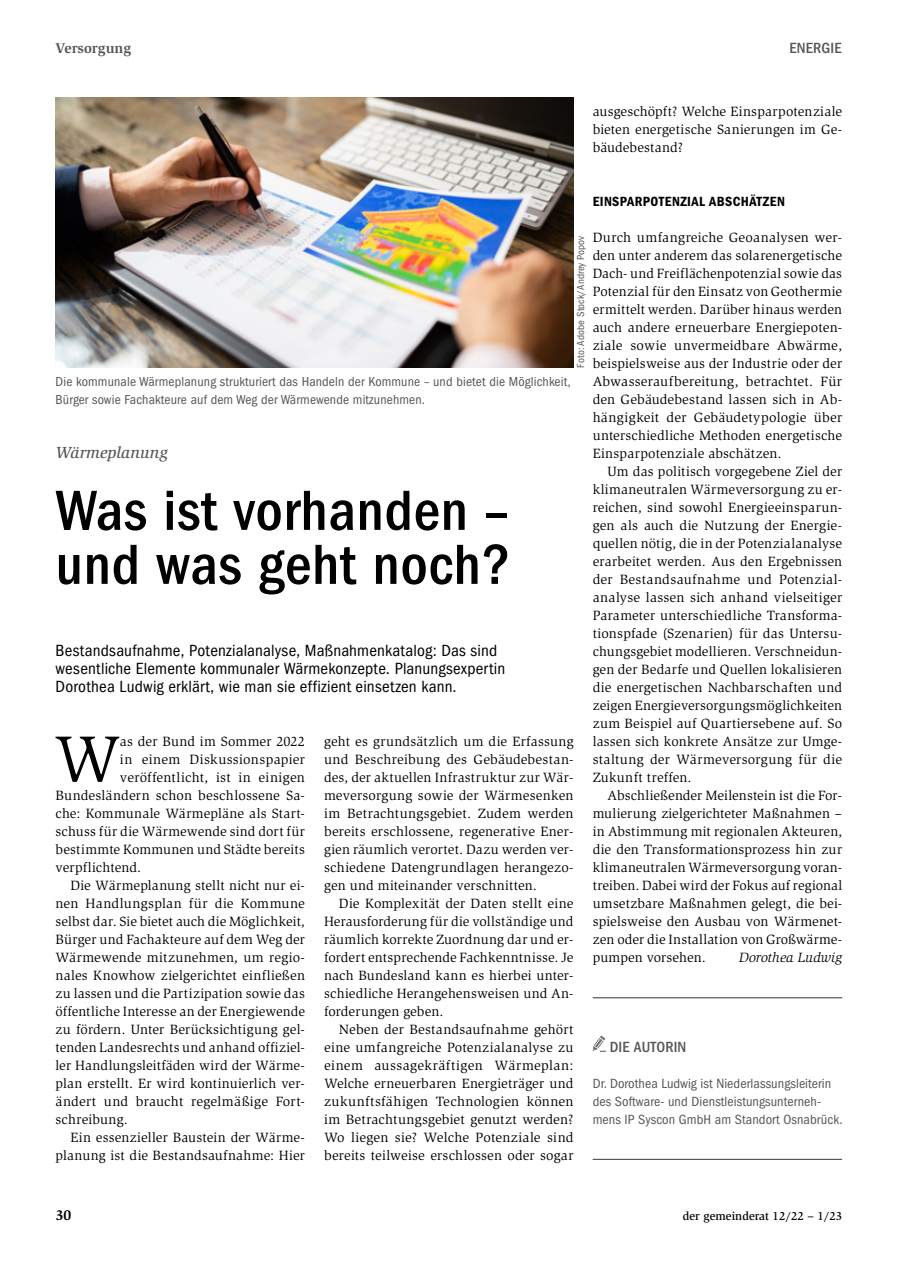
<style>
.page{position:relative;width:898px;height:1263px;background:#fff}
.page>*{position:absolute;margin:0;border:0;box-sizing:border-box;transform-origin:0 0}
.t1{font:67.5px "Slimbach Std";color:#000}
.t2{font:500 condensed 58.5px/54px "ITC Franklin Gothic Std";letter-spacing:.01em;color:#000}
.t3{font:condensed 16.8px/18px "ITC Franklin Gothic Std";letter-spacing:.01em;color:#000}
.t4{font:italic 500 16.5px "Slimbach Std";color:#555756}
.t5{font:500 condensed 15.3px "ITC Franklin Gothic Std";letter-spacing:.01em;color:#555756}
.t6{font:700 14.55px "Slimbach Std";color:#555756}
.t7{font:700 14.55px "Slimbach Std";color:#000}
.t8{font:13.8px/18px "Slimbach Std";letter-spacing:.015em;color:#000;text-align:justify}
.t9{font:condensed 13.8px/18px "ITC Franklin Gothic Std";letter-spacing:.005em;color:#555756}
.t10{font:13.8px "ITC Franklin Gothic Std Dm Cd";letter-spacing:.03em;color:#000}
.t11{font:italic 13.8px "Slimbach Std";color:#000}
.t12{font:condensed 13.5px/18px "ITC Franklin Gothic Std";letter-spacing:.01em;color:#555756}
.t13{font:500 12px "Slimbach Std";color:#000}
.t14{font:condensed 10.5px "ITC Franklin Gothic Std";letter-spacing:.01em;color:#555756}
</style>
<div class="page">
<img style="left:56px;top:98px;width:518px;height:270px">
<hr style="left:593px;top:997px;width:249px;height:1px;background:#555756">
<hr style="left:593px;top:1159px;width:249px;height:1px;background:#555756">
<svg style="left:593px;top:1035px;width:13px;height:17px"></svg>
<p class="t6" style="left:55px;top:39px;width:77px">Versorgung</p>
<p class="t5" style="left:790px;top:39px;width:53px">ENERGIE</p>
<p class="t8" style="left:593px;top:102px;width:251px">ausgeschöpft? Welche Einsparpotenziale bieten energetische Sanierungen im Ge&shy;bäudebestand?</p>
<p class="t10" style="left:593px;top:193px;width:194px">EINSPARPOTENZIAL ABSCHÄTZEN</p>
<p class="t8" style="left:593px;top:228px;width:251px">Durch umfangreiche Geoanalysen wer&shy;den unter anderem das solarenergetische Dach- und Freiflächenpotenzial sowie das Potenzial für den Einsatz von Geothermie ermittelt werden. Darüber hinaus werden auch andere erneuerbare Energiepoten&shy;ziale sowie unvermeidbare Abwärme, beispielsweise aus der Industrie oder der Abwasseraufbereitung, betrachtet. Für den Gebäudebestand lassen sich in Ab&shy;hängigkeit der Gebäudetypologie über unterschiedliche Methoden energetische Einsparpotenziale abschätzen.</p>
<p class="t8" style="left:593px;top:462px;width:251px;text-indent:15px">Um das politisch vorgegebene Ziel der klimaneutralen Wärmeversorgung zu er&shy;reichen, sind sowohl Energieeinsparun&shy;gen als auch die Nutzung der Energie&shy;quellen nötig, die in der Potenzialanalyse erarbeitet werden. Aus den Ergebnissen der Bestandsaufnahme und Potenzial&shy;analyse lassen sich anhand vielseitiger Parameter unterschiedliche Transforma&shy;tionspfade (Szenarien) für das Untersu&shy;chungsgebiet modellieren. Verschneidun&shy;gen der Bedarfe und Quellen lokalisieren die energetischen Nachbarschaften und zeigen Energieversorgungsmöglichkeiten zum Beispiel auf Quartiersebene auf. So lassen sich konkrete Ansätze zur Umge&shy;staltung der Wärmeversorgung für die Zukunft treffen.</p>
<p class="t8" style="left:593px;top:786px;width:251px;text-indent:15px">Abschließender Meilenstein ist die For&shy;mulierung zielgerichteter Maßnahmen – in Abstimmung mit regionalen Akteuren, die den Transformationsprozess hin zur klimaneutralen Wärmeversorgung voran&shy;treiben. Dabei wird der Fokus auf regional umsetzbare Maßnahmen gelegt, die bei&shy;spielsweise den Ausbau von Wärmenet&shy;zen oder die Installation von Großwärme&shy;pumpen vorsehen.</p>
<p class="t14" style="left:575px;top:368px;width:134px;rotate:-90deg">Foto: Adobe Stock/Andrey Popov</p>
<p class="t12" style="left:56px;top:372px;width:517px">Die kommunale Wärmeplanung strukturiert das Handeln der Kommune – und bietet die Möglichkeit,<br>Bürger sowie Fachakteure auf dem Weg der Wärmewende mitzunehmen.</p>
<p class="t4" style="left:56px;top:443px;width:114px">Wärmeplanung</p>
<h2 class="t2" style="left:56px;top:484px;width:457px">Was ist vorhanden – und was geht noch?</h2>
<p class="t3" style="left:56px;top:641px;width:451px">Bestandsaufnahme, Potenzialanalyse, Maßnahmenkatalog: Das sind wesentliche Elemente kommunaler Wärmekonzepte. Planungsexpertin<br>Dorothea Ludwig erklärt, wie man sie effizient einsetzen kann.</p>
<p class="t8" style="left:324px;top:732px;width:251px">geht es grundsätzlich um die Erfassung und Beschreibung des Gebäudebestan&shy;des, der aktuellen Infrastruktur zur Wär&shy;meversorgung sowie der Wärmesenken im Betrachtungsgebiet. Zudem werden bereits erschlossene, regenerative Ener&shy;gien räumlich verortet. Dazu werden ver&shy;schiedene Datengrundlagen herangezo&shy;gen und miteinander verschnitten.</p>
<p class="t8" style="left:324px;top:894px;width:251px;text-indent:15px">Die Komplexität der Daten stellt eine Herausforderung für die vollständige und räumlich korrekte Zuordnung dar und er&shy;fordert entsprechende Fachkenntnisse. Je nach Bundesland kann es hierbei unter&shy;schiedliche Herangehensweisen und An&shy;forderungen geben.</p>
<p class="t8" style="left:324px;top:1020px;width:251px;text-indent:15px">Neben der Bestandsaufnahme gehört eine umfangreiche Potenzialanalyse zu einem aussagekräftigen Wärmeplan:<br>Welche erneuerbaren Energieträger und zukunftsfähigen Technologien können im Betrachtungsgebiet genutzt werden?<br>Wo liegen sie? Welche Potenziale sind bereits teilweise erschlossen oder sogar</p>
<h1 class="t1" style="left:54px;top:721px;width:68px">W</h1>
<p class="t8" style="left:120px;top:732px;width:187px">as der Bund im Sommer 2022</p>
<p class="t8" style="left:120px;top:750px;width:187px">in einem Diskussionspapier</p>
<p class="t8" style="left:120px;top:768px;width:187px">veröffentlicht, ist in einigen</p>
<p class="t8" style="left:56px;top:786px;width:251px">Bundesländern schon beschlossene Sa-</p>
<p class="t8" style="left:56px;top:804px;width:251px">che: Kommunale Wärmepläne als Start-</p>
<p class="t8" style="left:56px;top:822px;width:251px">schuss für die Wärmewende sind dort für</p>
<p class="t8" style="left:56px;top:840px;width:251px">bestimmte Kommunen und Städte bereits</p>
<p class="t8" style="left:56px;top:858px;width:87px">verpflichtend.</p>
<p class="t8" style="left:70px;top:876px;width:236px">Die Wärmeplanung stellt nicht nur ei-</p>
<p class="t8" style="left:56px;top:894px;width:251px">nen Handlungsplan für die Kommune</p>
<p class="t8" style="left:56px;top:912px;width:251px">selbst dar. Sie bietet auch die Möglichkeit,</p>
<p class="t8" style="left:56px;top:930px;width:251px">Bürger und Fachakteure auf dem Weg der</p>
<p class="t8" style="left:56px;top:948px;width:251px">Wärmewende mitzunehmen, um regio-</p>
<p class="t8" style="left:56px;top:966px;width:251px">nales Knowhow zielgerichtet einfließen</p>
<p class="t8" style="left:56px;top:984px;width:251px">zu lassen und die Partizipation sowie das</p>
<p class="t8" style="left:56px;top:1002px;width:251px">öffentliche Interesse an der Energiewende</p>
<p class="t8" style="left:56px;top:1020px;width:251px">zu fördern. Unter Berücksichtigung gel-</p>
<p class="t8" style="left:56px;top:1038px;width:251px">tenden Landesrechts und anhand offiziel-</p>
<p class="t8" style="left:56px;top:1056px;width:251px">ler Handlungsleitfäden wird der Wärme-</p>
<p class="t8" style="left:56px;top:1074px;width:251px">plan erstellt. Er wird kontinuierlich ver-</p>
<p class="t8" style="left:56px;top:1092px;width:251px">ändert und braucht regelmäßige Fort-</p>
<p class="t8" style="left:56px;top:1110px;width:74px">schreibung.</p>
<p class="t8" style="left:70px;top:1128px;width:236px">Ein essenzieller Baustein der Wärme-</p>
<p class="t8" style="left:56px;top:1146px;width:251px">planung ist die Bestandsaufnahme: Hier</p>
<p class="t11" style="left:739px;top:949px;width:104px">Dorothea Ludwig</p>
<p class="t5" style="left:610px;top:1038px;width:78px">DIE AUTORIN</p>
<p class="t9" style="left:593px;top:1074px;width:252px">Dr. Dorothea Ludwig ist Niederlassungsleiterin des Software- und Dienstleistungsunterneh&shy;mens IP Syscon GmbH am Standort Osnabrück.</p>
<p class="t7" style="left:56px;top:1206px;width:17px">30</p>
<p class="t13" style="left:683px;top:1208px;width:161px">der gemeinderat 12/22 – 1/23</p>
</div>
